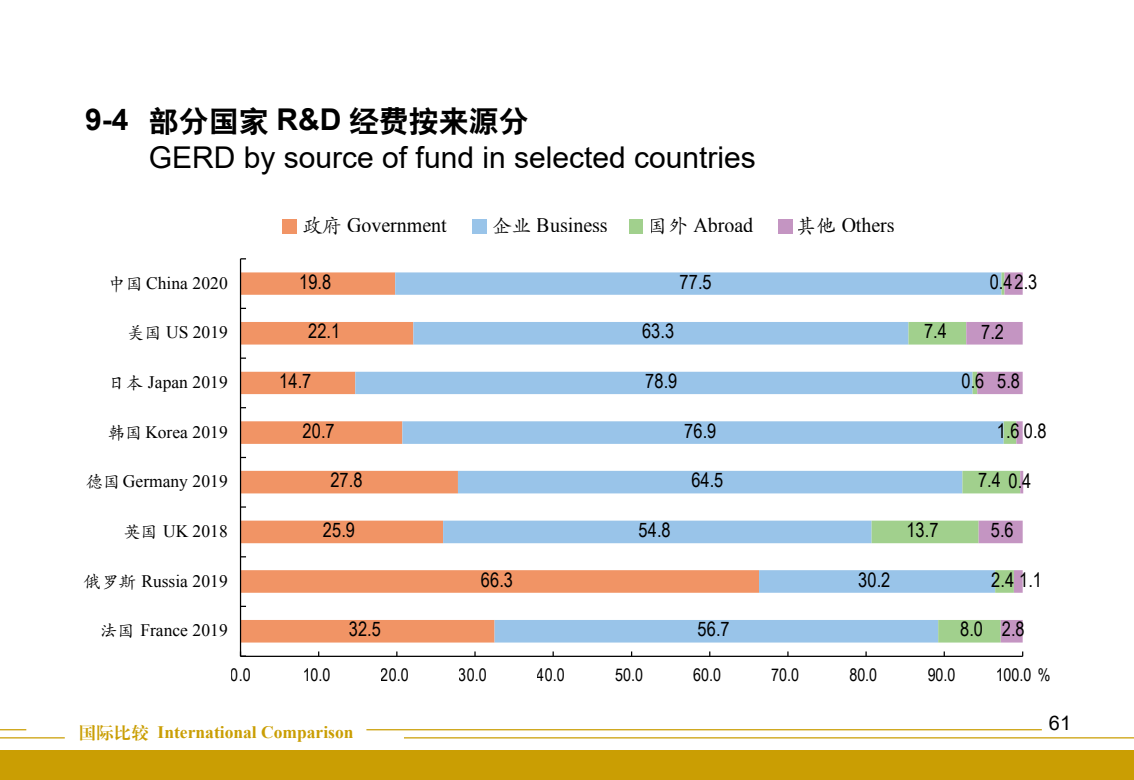
<style>
.page{position:relative;width:1134px;height:780px;background:#fff}
.page>*{position:absolute;margin:0;border:0;box-sizing:border-box;transform-origin:0 0}
.t1{font:30px "Arial";color:#000}
.t2{font:30px "H Yb 2 gj";color:#000}
.t3{font:20.5px "Times New Roman";letter-spacing:-.005em;color:#000}
.t4{font:20px "Arial Narrow";letter-spacing:.005em;color:#000}
.t5{font:20px "Arial";color:#000}
.t6{font:17.5px "Times New Roman";letter-spacing:.005em;color:#000}
.t7{font:17.5px "Arial Narrow";color:#000}
.t8{font:700 17.5px "Times New Roman";color:#ca9e03}
.s1{font-family:"Arial";font-weight:700}
.s2{font-family:"ST Kaiti"}
.s3{font-family:"H Ya 4 gj";font-weight:400}
</style>
<div class="page">
<div style="left:0;top:750px;width:1134px;height:30px;background:#ca9e03"></div>
<svg style="left:0;top:729px;width:26px;height:1px"></svg>
<hr style="left:0;top:737px;width:65px;height:1px;background:#ca9e03">
<hr style="left:366px;top:729px;width:676px;height:1px;background:#ca9e03">
<hr style="left:404px;top:737px;width:730px;height:1px;background:#ca9e03">
<div style="left:283px;top:219px;width:14px;height:14px;background:#f19465"></div>
<div style="left:472px;top:219px;width:15px;height:14px;background:#99c4e9"></div>
<div style="left:629px;top:219px;width:14px;height:14px;background:#a1d08d"></div>
<div style="left:778px;top:219px;width:14px;height:14px;background:#c495c2"></div>
<svg style="left:241px;top:272px;width:114px;height:370px"></svg>
<svg style="left:355px;top:272px;width:516px;height:370px"></svg>
<svg style="left:871px;top:272px;width:95px;height:370px"></svg>
<svg style="left:966px;top:272px;width:57px;height:370px"></svg>
<hr style="left:241px;top:655px;width:782px;height:2px;background:#000">
<hr style="left:240px;top:259px;width:1px;height:397px;background:#000">
<h1 class="t2" style="left:85px;top:106px;width:445px"><span class="s1">9-4</span> 部分国家 <span class="s1">R&amp;D</span> 经费按来源分</h1>
<h1 class="t1" style="left:149px;top:137px;width:608px">GERD by source of fund in selected countries</h1>
<p class="t6" style="left:108px;top:271px;width:121px"><span class="s2">中国</span> China 2020</p>
<p class="t6" style="left:126px;top:321px;width:103px"><span class="s2">美国</span> US 2019</p>
<p class="t6" style="left:108px;top:370px;width:122px"><span class="s2">日本</span> Japan 2019</p>
<p class="t6" style="left:107px;top:420px;width:122px"><span class="s2">韩国</span> Korea 2019</p>
<p class="t6" style="left:85px;top:469px;width:144px"><span class="s2">德国</span>Germany 2019</p>
<p class="t6" style="left:123px;top:519px;width:107px"><span class="s2">英国</span> UK 2018</p>
<p class="t6" style="left:84px;top:569px;width:146px"><span class="s2">俄罗斯</span> Russia 2019</p>
<p class="t6" style="left:100px;top:618px;width:130px"><span class="s2">法国</span> France 2019</p>
<p class="t3" style="left:302px;top:211px;width:147px"><span class="s2">政府</span> Government</p>
<p class="t3" style="left:491px;top:211px;width:118px"><span class="s2">企业</span> Business</p>
<p class="t3" style="left:648px;top:211px;width:107px"><span class="s2">国外</span> Abroad</p>
<p class="t3" style="left:796px;top:211px;width:100px"><span class="s2">其他</span> Others</p>
<p class="t4" style="left:299px;top:267px;width:34px">19.8</p>
<p class="t4" style="left:308px;top:317px;width:34px">22.1</p>
<p class="t4" style="left:279px;top:366px;width:34px">14.7</p>
<p class="t4" style="left:303px;top:416px;width:34px">20.7</p>
<p class="t4" style="left:330px;top:465px;width:34px">27.8</p>
<p class="t4" style="left:323px;top:515px;width:34px">25.9</p>
<p class="t4" style="left:481px;top:565px;width:34px">66.3</p>
<p class="t4" style="left:349px;top:614px;width:34px">32.5</p>
<p class="t4" style="left:680px;top:267px;width:34px">77.5</p>
<p class="t4" style="left:642px;top:317px;width:34px">63.3</p>
<p class="t4" style="left:645px;top:366px;width:34px">78.9</p>
<p class="t4" style="left:684px;top:416px;width:34px">76.9</p>
<p class="t4" style="left:691px;top:465px;width:34px">64.5</p>
<p class="t4" style="left:638px;top:515px;width:34px">54.8</p>
<p class="t4" style="left:858px;top:565px;width:34px">30.2</p>
<p class="t4" style="left:698px;top:614px;width:34px">56.7</p>
<p class="t4" style="left:924px;top:317px;width:24px">7.4</p>
<p class="t4" style="left:906px;top:515px;width:34px">13.7</p>
<p class="t4" style="left:990px;top:267px;width:49px">0.42.3</p>
<p class="t4" style="left:981px;top:317px;width:24px">7.2</p>
<p class="t4" style="left:997px;top:366px;width:24px">5.8</p>
<p class="t4" style="left:961px;top:366px;width:24px">0.6</p>
<p class="t4" style="left:997px;top:416px;width:51px">1.6 0.8</p>
<p class="t4" style="left:978px;top:465px;width:55px">7.4 0.4</p>
<p class="t4" style="left:991px;top:515px;width:24px">5.6</p>
<p class="t4" style="left:991px;top:565px;width:52px">2.4 1.1</p>
<p class="t4" style="left:960px;top:614px;width:24px">8.0</p>
<p class="t4" style="left:1002px;top:614px;width:24px">2.8</p>
<p class="t7" style="left:231px;top:662px;width:21px">0.0</p>
<p class="t7" style="left:303px;top:662px;width:29px">10.0</p>
<p class="t7" style="left:381px;top:662px;width:29px">20.0</p>
<p class="t7" style="left:459px;top:662px;width:29px">30.0</p>
<p class="t7" style="left:537px;top:662px;width:29px">40.0</p>
<p class="t7" style="left:615px;top:662px;width:29px">50.0</p>
<p class="t7" style="left:693px;top:662px;width:29px">60.0</p>
<p class="t7" style="left:771px;top:662px;width:29px">70.0</p>
<p class="t7" style="left:849px;top:662px;width:29px">80.0</p>
<p class="t7" style="left:927px;top:662px;width:29px">90.0</p>
<p class="t7" style="left:996px;top:662px;width:56px">100.0 %</p>
<p class="t8" style="left:79px;top:719px;width:276px"><span class="s3">国际比较</span> International Comparison</p>
<p class="t5" style="left:1049px;top:709px;width:24px">61</p>
</div>
